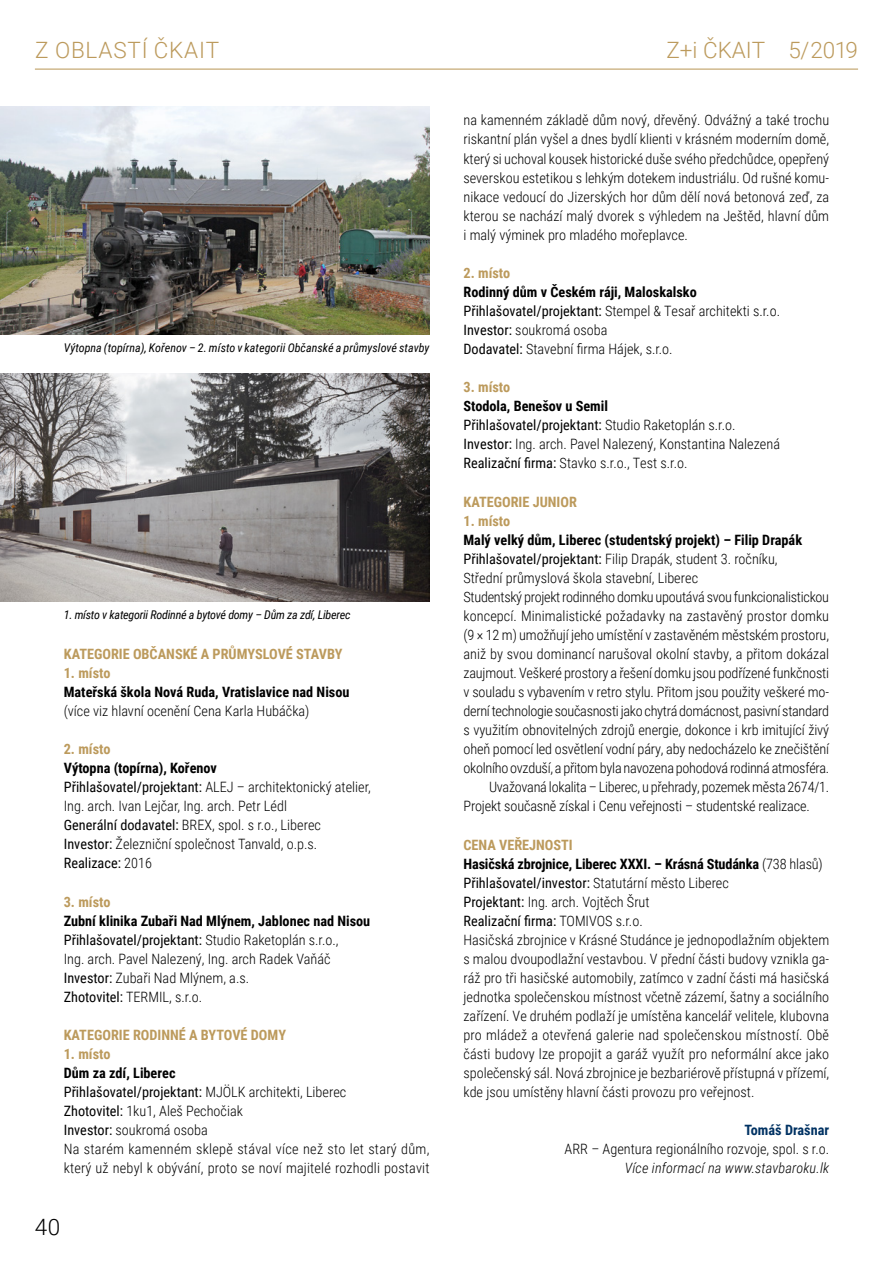
<style>
.page{position:relative;width:893px;height:1263px;background:#fff}
.page>*{position:absolute;margin:0;border:0;box-sizing:border-box;transform-origin:0 0}
.t1{font:300 22.5px "Roboto";color:#bc9a5c}
.t2{font:300 22.5px "Roboto";letter-spacing:.035em;color:#bc9a5c}
.t3{font:300 22.5px "Roboto";color:#000}
.t4{font:300 14.25px/19px "Roboto Condensed";color:#000}
.t5{font:300 14.25px "Roboto Condensed";letter-spacing:-.02em;color:#000}
.t6{font:700 14.25px "Roboto Condensed";color:#bc9a5c}
.t7{font:700 14.25px "Roboto Condensed";color:#000}
.t8{font:italic 300 14.25px "Roboto Condensed";letter-spacing:.01em;color:#000}
.t9{font:700 14.25px "Roboto Condensed";color:#003263}
.t10{font:italic 12px "Roboto Condensed";color:#000}
.t11{font:italic 12px "Roboto Condensed";letter-spacing:-.02em;color:#000}
.s1{font-weight:700}
.s2{font-weight:400}
.s3{font-weight:700;color:#bc9a5c}
</style>
<div class="page">
<hr style="left:35px;top:69px;width:823px;height:1px;background:#bc9a5c">
<img style="left:0;top:106px;width:429px;height:229px">
<img style="left:0;top:373px;width:429px;height:229px">
<h1 class="t2" style="left:35px;top:34px;width:186px">Z OBLASTÍ ČKAIT</h1>
<p class="t10" style="left:64px;top:339px;width:367px">Výtopna (topírna), Kořenov – 2. místo v kategorii Občanské a průmyslové stavby</p>
<p class="t11" style="left:64px;top:606px;width:288px">1. místo v kategorii Rodinné a bytové domy – Dům za zdí, Liberec</p>
<p class="t6" style="left:64px;top:644px;width:280px">KATEGORIE OBČANSKÉ A PRŮMYSLOVÉ STAVBY</p>
<p class="t6" style="left:64px;top:663px;width:48px">1. místo</p>
<p class="t7" style="left:64px;top:682px;width:287px">Mateřská škola Nová Ruda, Vratislavice nad Nisou</p>
<p class="t4" style="left:64px;top:701px;width:247px">(více viz hlavní ocenění Cena Karla Hubáčka)</p>
<p class="t6" style="left:64px;top:739px;width:48px">2. místo</p>
<p class="t4" style="left:64px;top:758px;width:309px"><span class="s1">Výtopna (topírna), Kořenov<br></span><span class="s2">Přihlašovatel/projektant:</span> ALEJ – architektonický atelier, Ing. arch. Ivan Lejčar, Ing. arch. Petr Lédl<br><span class="s2">Generální dodavatel:</span> BREX, spol. s r.o., Liberec <span class="s2">Investor:</span> Železniční společnost Tanvald, o.p.s.<br><span class="s2">Realizace:</span> 2016</p>
<p class="t6" style="left:64px;top:891px;width:48px">3. místo</p>
<p class="t4" style="left:64px;top:910px;width:308px"><span class="s1">Zubní klinika Zubaři Nad Mlýnem, Jablonec nad Nisou </span><span class="s2">Přihlašovatel/projektant:</span> Studio Raketoplán s.r.o.,<br>Ing. arch. Pavel Nalezený, Ing. arch Radek Vaňáč <span class="s2">Investor:</span> Zubaři Nad Mlýnem, a.s.<br><span class="s2">Zhotovitel:</span> TERMIL, s.r.o.</p>
<p class="t6" style="left:64px;top:1025px;width:224px">KATEGORIE RODINNÉ A BYTOVÉ DOMY</p>
<p class="t6" style="left:64px;top:1044px;width:48px">1. místo</p>
<p class="t4" style="left:64px;top:1063px;width:367px"><span class="s1">Dům za zdí, Liberec<br></span><span class="s2">Přihlašovatel/projektant:</span> MJÖLK architekti, Liberec<br><span class="s2">Zhotovitel:</span> 1ku1, Aleš Pechočiak<br><span class="s2">Investor:</span> soukromá osoba<br>Na starém kamenném sklepě stával více než sto let starý dům, který už nebyl k obývání, proto se noví majitelé rozhodli postavit</p>
<h1 class="t3" style="left:35px;top:1211px;width:27px">40</h1>
<h1 class="t1" style="left:666px;top:34px;width:193px">Z+i ČKAIT 5/2019</h1>
<p class="t4" style="left:463px;top:110px;width:367px;text-align:justify">na kamenném základě dům nový, dřevěný. Odvážný a také trochu riskantní plán vyšel a dnes bydlí klienti v krásném moderním domě, který si uchoval kousek historické duše svého předchůdce, opepřený severskou estetikou s lehkým dotekem industriálu. Od rušné komu&shy;nikace vedoucí do Jizerských hor dům dělí nová betonová zeď, za kterou se nachází malý dvorek s výhledem na Ještěd, hlavní dům i malý výminek pro mladého mořeplavce.</p>
<p class="t6" style="left:463px;top:263px;width:48px">2. místo</p>
<p class="t4" style="left:463px;top:282px;width:318px"><span class="s1">Rodinný dům v Českém ráji, Maloskalsko </span><span class="s2">Přihlašovatel/projektant:</span> Stempel &amp; Tesař architekti s.r.o.<br><span class="s2">Investor:</span> soukromá osoba<br><span class="s2">Dodavatel:</span> Stavební firma Hájek, s.r.o.</p>
<p class="t6" style="left:463px;top:377px;width:48px">3. místo</p>
<p class="t4" style="left:463px;top:396px;width:318px"><span class="s1">Stodola, Benešov u Semil<br></span><span class="s2">Přihlašovatel/projektant:</span> Studio Raketoplán s.r.o.<br><span class="s2">Investor:</span> Ing. arch. Pavel Nalezený, Konstantina Nalezená <span class="s2">Realizační firma:</span> Stavko s.r.o., Test s.r.o.</p>
<p class="t6" style="left:463px;top:491px;width:115px">KATEGORIE JUNIOR</p>
<p class="t6" style="left:463px;top:510px;width:48px">1. místo</p>
<p class="t7" style="left:463px;top:530px;width:340px">Malý velký dům, Liberec (studentský projekt) – Filip Drapák</p>
<p class="t4" style="left:463px;top:548px;width:316px"><span class="s2">Přihlašovatel/projektant:</span> Filip Drapák, student 3. ročníku,</p>
<p class="t4" style="left:463px;top:568px;width:236px">Střední průmyslová škola stavební, Liberec</p>
<p class="t5" style="left:463px;top:587px;width:367px">Studentský projekt rodinného domku upoutává svou funkcionalistickou</p>
<p class="t4" style="left:463px;top:606px;width:367px">koncepcí. Minimalistické požadavky na zastavěný prostor domku</p>
<p class="t4" style="left:463px;top:625px;width:367px">(9 × 12 m) umožňují jeho umístění v zastavěném městském prostoru,</p>
<p class="t4" style="left:463px;top:644px;width:367px">aniž by svou dominancí narušoval okolní stavby, a přitom dokázal</p>
<p class="t4" style="left:463px;top:663px;width:367px">zaujmout. Veškeré prostory a řešení domku jsou podřízené funkčnosti</p>
<p class="t4" style="left:463px;top:682px;width:367px">v souladu s vybavením v retro stylu. Přitom jsou použity veškeré mo-</p>
<p class="t5" style="left:463px;top:701px;width:367px">derní technologie současnosti jako chytrá domácnost, pasivní standard</p>
<p class="t4" style="left:463px;top:720px;width:367px">s využitím obnovitelných zdrojů energie, dokonce i krb imitující živý</p>
<p class="t4" style="left:463px;top:739px;width:367px">oheň pomocí led osvětlení vodní páry, aby nedocházelo ke znečištění</p>
<p class="t5" style="left:463px;top:758px;width:367px">okolního ovzduší, a přitom byla navozena pohodová rodinná atmosféra.</p>
<p class="t5" style="left:489px;top:777px;width:342px">Uvažovaná lokalita – Liberec, u přehrady, pozemek města 2674/1.</p>
<p class="t4" style="left:463px;top:796px;width:348px">Projekt současně získal i Cenu veřejnosti – studentské realizace.</p>
<p class="t4" style="left:463px;top:834px;width:367px"><span class="s3">CENA VEŘEJNOSTI<br></span><span class="s1">Hasičská zbrojnice, Liberec XXXI. – Krásná Studánka</span> (738 hlasů)<br><span class="s2">Přihlašovatel/investor:</span> Statutární město Liberec<br><span class="s2">Projektant:</span> Ing. arch. Vojtěch Šrut<br><span class="s2">Realizační firma:</span> TOMIVOS s.r.o.<br>Hasičská zbrojnice v Krásné Studánce je jednopodlažním objektem s malou dvoupodlažní vestavbou. V přední části budovy vznikla ga&shy;ráž pro tři hasičské automobily, zatímco v zadní části má hasičská jednotka společenskou místnost včetně zázemí, šatny a sociálního zařízení. Ve druhém podlaží je umístěna kancelář velitele, klubovna pro mládež a otevřená galerie nad společenskou místností. Obě části budovy lze propojit a garáž využít pro neformální akce jako společenský sál. Nová zbrojnice je bezbariérově přístupná v přízemí, kde jsou umístěny hlavní části provozu pro veřejnost.</p>
<p class="t9" style="left:745px;top:1120px;width:86px">Tomáš Drašnar</p>
<p class="t4" style="left:565px;top:1139px;width:266px">ARR – Agentura regionálního rozvoje, spol. s r.o.</p>
<p class="t8" style="left:625px;top:1158px;width:206px">Více informací na www.stavbaroku.lk</p>
</div>
